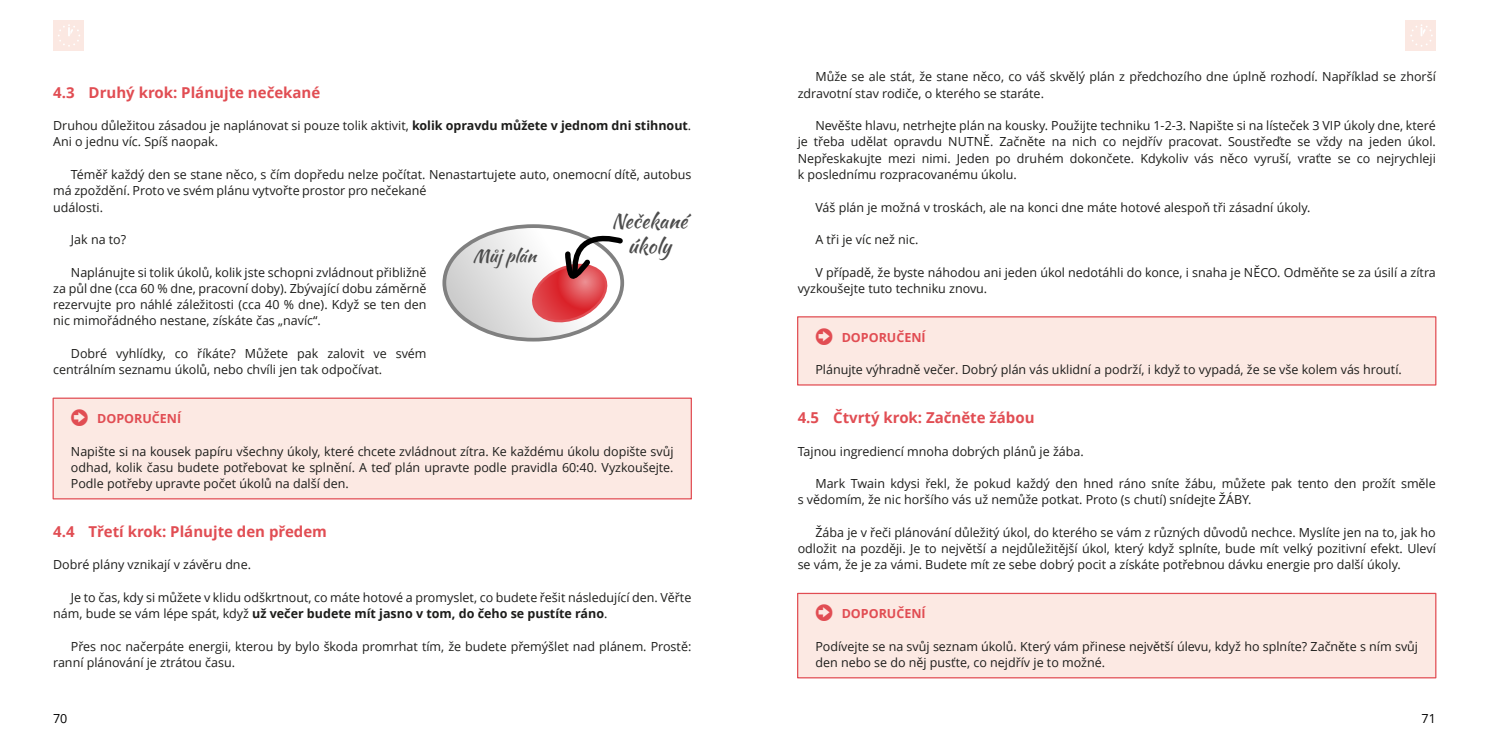
<style>
.page{position:relative;width:1489px;height:745px;background:#fff}
.page>*{position:absolute;margin:0;border:0;box-sizing:border-box;transform-origin:0 0}
.t1{font:20px/25px "Kaushan Script";color:#4d4d4d;text-align:center}
.t2{font:17.5px "Kaushan Script";color:#4d4d4d}
.t3{font:700 15px "Open Sans";color:#e14d53}
.t4{font:12.5px/16.2px "Open Sans";color:#1d1d1b}
.t5{font:700 12.5px "Open Sans";color:#e14d53}
.t6{font:12.5px "Open Sans";color:#000}
.s1{font-weight:700}
</style>
<div class="page">
<div style="left:53px;top:20px;width:30px;height:31px;background:#fbe8e2"></div>
<svg style="left:58px;top:24px;width:22px;height:23px"></svg>
<div style="left:53px;top:397px;width:639px;height:102px;background:#fce9e3;border:1px solid #e14d53"></div>
<svg style="left:442px;top:224px;width:183px;height:117px"></svg>
<div style="left:797px;top:316px;width:639px;height:69px;background:#fce9e3;border:1px solid #e14d53"></div>
<div style="left:797px;top:592px;width:639px;height:86px;background:#fce9e3;border:1px solid #e14d53"></div>
<div style="left:1405px;top:20px;width:30px;height:31px;background:#fbe8e2"></div>
<svg style="left:1410px;top:24px;width:22px;height:23px"></svg>
<p class="t3" style="left:53px;top:86px;width:269px">4.3 Druhý krok: Plánujte nečekané</p>
<p class="t4" style="left:53px;top:119px;width:639px">Druhou důležitou zásadou je naplánovat si pouze tolik aktivit, <span class="s1">kolik opravdu můžete v jednom dni stihnout</span>.<br>Ani o jednu víc. Spíš naopak.</p>
<p class="t4" style="left:53px;top:167px;width:639px;text-indent:18px">Téměř každý den se stane něco, s čím dopředu nelze počítat. Nenastartujete auto, onemocní dítě, autobus má zpoždění. Proto ve svém plánu vytvořte prostor pro nečekané<br>události.</p>
<p class="t4" style="left:71px;top:232px;width:57px">Jak na to?</p>
<p class="t4" style="left:53px;top:265px;width:375px;text-align:justify;text-indent:18px">Naplánujte si tolik úkolů, kolik jste schopni zvládnout přibližně za půl dne (cca 60 % dne, pracovní doby). Zbývající dobu záměrně rezervujte pro náhlé záležitosti (cca 40 % dne). Když se ten den nic mimořádného nestane, získáte čas „navíc“.</p>
<p class="t4" style="left:53px;top:346px;width:375px;text-indent:18px">Dobré vyhlídky, co říkáte? Můžete pak zalovit ve svém centrálním seznamu úkolů, nebo chvíli jen tak odpočívat.</p>
<p class="t5" style="left:97px;top:413px;width:85px">DOPORUČENÍ</p>
<p class="t4" style="left:71px;top:444px;width:604px;text-align:justify">Napište si na kousek papíru všechny úkoly, které chcete zvládnout zítra. Ke každému úkolu dopište svůj odhad, kolik času budete potřebovat ke splnění. A teď plán upravte podle pravidla 60:40. Vyzkoušejte.<br>Podle potřeby upravte počet úkolů na další den.</p>
<p class="t3" style="left:53px;top:525px;width:275px">4.4 Třetí krok: Plánujte den předem</p>
<p class="t4" style="left:53px;top:557px;width:199px">Dobré plány vznikají v závěru dne.</p>
<p class="t4" style="left:53px;top:590px;width:639px;text-indent:18px">Je to čas, kdy si můžete v klidu odškrtnout, co máte hotové a promyslet, co budete řešit následující den. Věřte nám, bude se vám lépe spát, když <span class="s1">už večer budete mít jasno v tom, do čeho se pustíte ráno</span>.</p>
<p class="t4" style="left:53px;top:639px;width:639px;text-indent:18px">Přes noc načerpáte energii, kterou by bylo škoda promrhat tím, že budete přemýšlet nad plánem. Prostě: ranní plánování je ztrátou času.</p>
<h1 class="t1" style="left:611px;top:208px;width:77px">Nečekané úkoly</h1>
<h2 class="t2" style="left:472px;top:242px;width:65px">Můj plán</h2>
<p class="t4" style="left:797px;top:70px;width:639px;text-indent:18px">Může se ale stát, že stane něco, co váš skvělý plán z předchozího dne úplně rozhodí. Například se zhorší zdravotní stav rodiče, o kterého se staráte.</p>
<p class="t4" style="left:797px;top:119px;width:639px;text-align:justify;text-indent:18px">Nevěšte hlavu, netrhejte plán na kousky. Použijte techniku 1-2-3. Napište si na lísteček 3 VIP úkoly dne, které je třeba udělat opravdu NUTNĚ. Začněte na nich co nejdřív pracovat. Soustřeďte se vždy na jeden úkol.<br>Nepřeskakujte mezi nimi. Jeden po druhém dokončete. Kdykoliv vás něco vyruší, vraťte se co nejrychleji k poslednímu rozpracovanému úkolu.</p>
<p class="t4" style="left:815px;top:200px;width:496px">Váš plán je možná v troskách, ale na konci dne máte hotové alespoň tři zásadní úkoly.</p>
<p class="t4" style="left:815px;top:232px;width:104px">A tři je víc než nic.</p>
<p class="t4" style="left:797px;top:265px;width:639px;text-indent:18px">V případě, že byste náhodou ani jeden úkol nedotáhli do konce, i snaha je NĚCO. Odměňte se za úsilí a zítra vyzkoušejte tuto techniku znovu.</p>
<p class="t5" style="left:841px;top:332px;width:85px">DOPORUČENÍ</p>
<p class="t4" style="left:815px;top:362px;width:588px">Plánujte výhradně večer. Dobrý plán vás uklidní a podrží, i když to vypadá, že se vše kolem vás hroutí.</p>
<p class="t3" style="left:797px;top:411px;width:238px">4.5 Čtvrtý krok: Začněte žábou</p>
<p class="t4" style="left:797px;top:444px;width:287px">Tajnou ingrediencí mnoha dobrých plánů je žába.</p>
<p class="t4" style="left:797px;top:476px;width:639px;text-indent:18px">Mark Twain kdysi řekl, že pokud každý den hned ráno sníte žábu, můžete pak tento den prožít směle s vědomím, že nic horšího vás už nemůže potkat. Proto (s chutí) snídejte ŽÁBY.</p>
<p class="t4" style="left:797px;top:525px;width:639px;text-align:justify;text-indent:18px">Žába je v řeči plánování důležitý úkol, do kterého se vám z různých důvodů nechce. Myslíte jen na to, jak ho odložit na později. Je to největší a nejdůležitější úkol, který když splníte, bude mít velký pozitivní efekt. Uleví se vám, že je za vámi. Budete mít ze sebe dobrý pocit a získáte potřebnou dávku energie pro další úkoly.</p>
<p class="t5" style="left:841px;top:608px;width:85px">DOPORUČENÍ</p>
<p class="t4" style="left:815px;top:639px;width:604px">Podívejte se na svůj seznam úkolů. Který vám přinese největší úlevu, když ho splníte? Začněte s ním svůj den nebo se do něj pusťte, co nejdřív je to možné.</p>
<p class="t6" style="left:53px;top:713px;width:16px">70</p>
<p class="t6" style="left:1421px;top:713px;width:16px">71</p>
</div>
